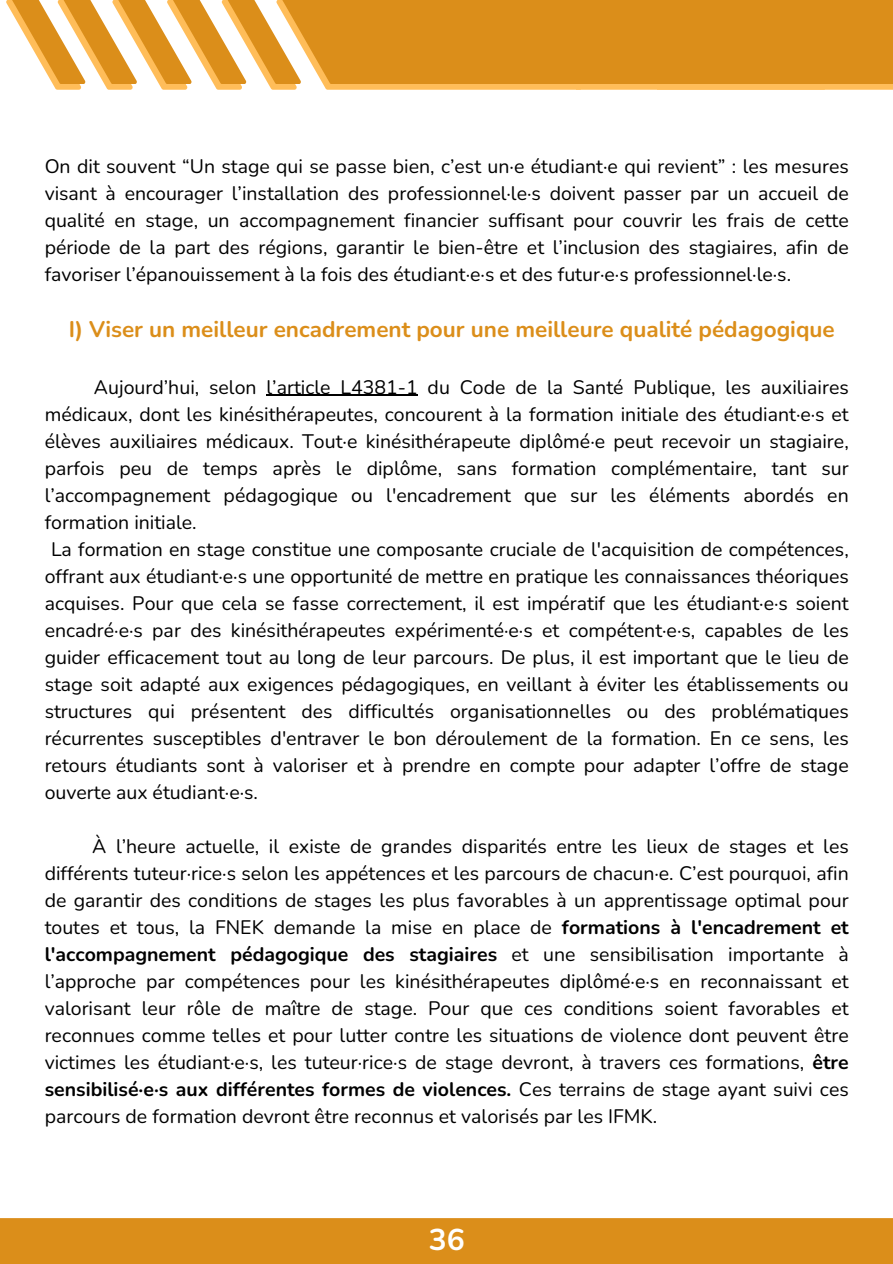
<style>
.page{position:relative;width:893px;height:1264px;background:#fff}
.page>*{position:absolute;margin:0;border:0;box-sizing:border-box;transform-origin:0 0}
.t1{font:700 30px "Nunito";color:#fff}
.t2{font:700 22.5px "Nunito";color:#db8e1a}
.t3{font:19.5px/27px "Nunito";color:#000;text-align:justify}
.s1{font-weight:700}
</style>
<div class="page">
<div style="left:0;top:1218px;width:892px;height:45px;background:#db8e1a"></div>
<hr style="left:266px;top:394px;width:152px;height:2px;background:#000">
<svg style="left:6px;top:0;width:503px;height:89px;fill:#ffbd59"></svg>
<div style="left:509px;top:0;width:383px;height:89px;background:#db8e1a"></div>
<svg style="left:10px;top:0;width:575px;height:84px;fill:#db8e1a"></svg>
<p class="t3" style="left:45px;top:153px;width:805px">On dit souvent “Un stage qui se passe bien, c’est un·e étudiant·e qui revient” : les mesures visant à encourager l’installation des professionnel·le·s doivent passer par un accueil de qualité en stage, un accompagnement financier suffisant pour couvrir les frais de cette période de la part des régions, garantir le bien-être et l’inclusion des stagiaires, afin de favoriser l’épanouissement à la fois des étudiant·e·s et des futur·e·s professionnel·le·s.</p>
<p class="t2" style="left:69px;top:314px;width:767px">I) Viser un meilleur encadrement pour une meilleure qualité pédagogique</p>
<p class="t3" style="left:45px;top:373px;width:805px;text-indent:49px">Aujourd’hui, selon l’article L4381-1 du Code de la Santé Publique, les auxiliaires médicaux, dont les kinésithérapeutes, concourent à la formation initiale des étudiant·e·s et élèves auxiliaires médicaux. Tout·e kinésithérapeute diplômé·e peut recevoir un stagiaire, parfois peu de temps après le diplôme, sans formation complémentaire, tant sur l’accompagnement pédagogique ou l'encadrement que sur les éléments abordés en formation initiale.</p>
<p class="t3" style="left:45px;top:535px;width:805px;text-indent:6px">La formation en stage constitue une composante cruciale de l'acquisition de compétences, offrant aux étudiant·e·s une opportunité de mettre en pratique les connaissances théoriques acquises. Pour que cela se fasse correctement, il est impératif que les étudiant·e·s soient encadré·e·s par des kinésithérapeutes expérimenté·e·s et compétent·e·s, capables de les guider efficacement tout au long de leur parcours. De plus, il est important que le lieu de stage soit adapté aux exigences pédagogiques, en veillant à éviter les établissements ou structures qui présentent des difficultés organisationnelles ou des problématiques récurrentes susceptibles d'entraver le bon déroulement de la formation. En ce sens, les retours étudiants sont à valoriser et à prendre en compte pour adapter l’offre de stage ouverte aux étudiant·e·s.</p>
<p class="t3" style="left:45px;top:832px;width:805px;text-indent:48px">À l’heure actuelle, il existe de grandes disparités entre les lieux de stages et les différents tuteur·rice·s selon les appétences et les parcours de chacun·e. C’est pourquoi, afin de garantir des conditions de stages les plus favorables à un apprentissage optimal pour toutes et tous, la FNEK demande la mise en place de <span class="s1">formations à l'encadrement et l'accompagnement pédagogique des stagiaires</span> et une sensibilisation importante à l’approche par compétences pour les kinésithérapeutes diplômé·e·s en reconnaissant et valorisant leur rôle de maître de stage. Pour que ces conditions soient favorables et reconnues comme telles et pour lutter contre les situations de violence dont peuvent être victimes les étudiant·e·s, les tuteur·rice·s de stage devront, à travers ces formations, <span class="s1">être sensibilisé·e·s aux différentes formes de violences.</span> Ces terrains de stage ayant suivi ces parcours de formation devront être reconnus et valorisés par les IFMK.</p>
<p class="t1" style="left:428px;top:1219px;width:37px">36</p>
</div>
